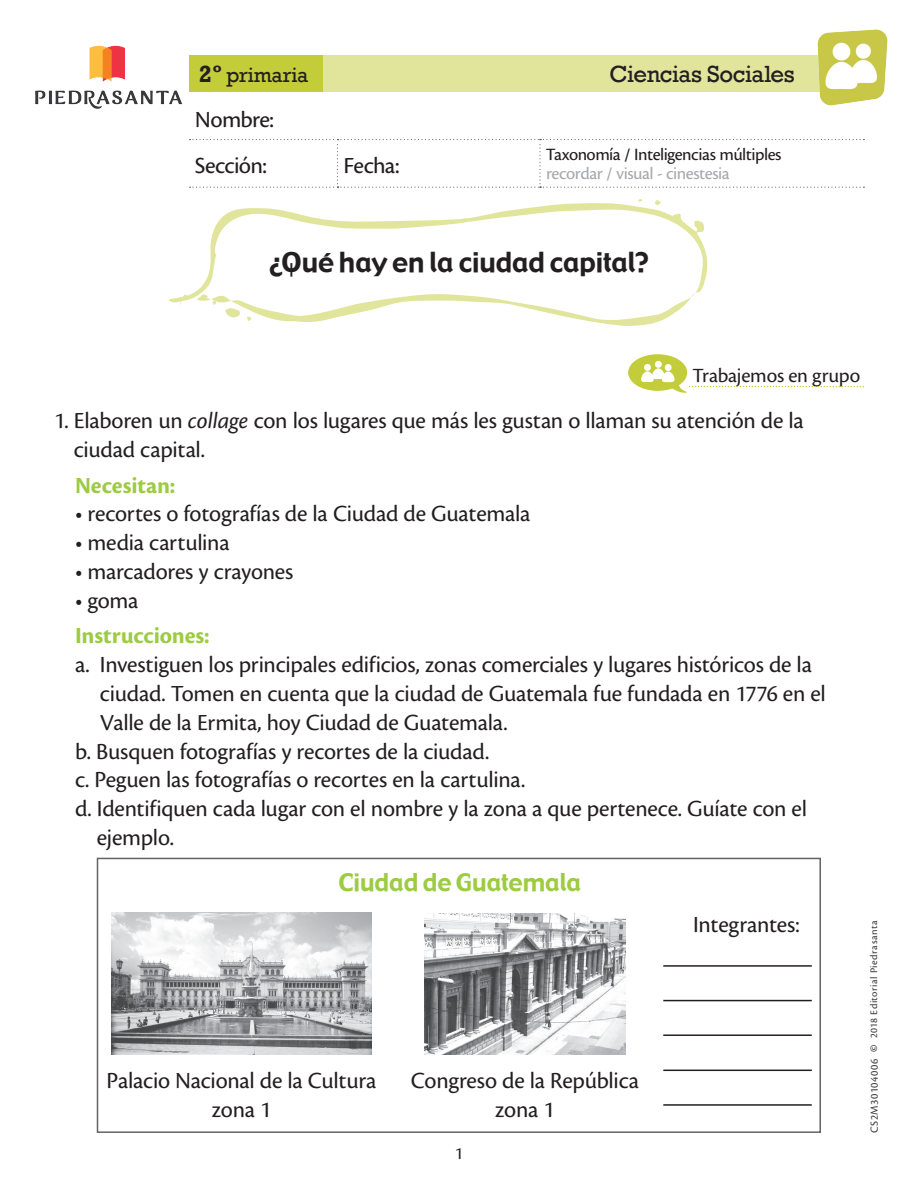
<style>
.page{position:relative;width:918px;height:1188px;background:#fff}
.page>*{position:absolute;margin:0;border:0;box-sizing:border-box;transform-origin:0 0}
.Subtituo{font:27px "Gadget";color:#231f20}
.Subtituo-2{font:24px/28.8px "Cronos Pro";letter-spacing:-.01em;color:#231f20}
.Subtituo-3{font:700 24px "Cronos Pro";letter-spacing:-.005em;color:#9dcb41}
.t1{font:24px/45.5px "Cronos Pro Capt";letter-spacing:-.03em;color:#231f20}
.Subtituo-4{font:24px "Gadget";letter-spacing:-.005em;color:#9dcb41}
.t2{font:24px "Rockwell";letter-spacing:-.02em;color:#231f20}
.Tit_1y2{font:21px "Cronos Pro";letter-spacing:-.005em;color:#231f20}
.t3{font:21px "Rockwell";letter-spacing:-.005em;color:#231f20}
.t4{font:18px "Cronos Pro Capt";letter-spacing:-.03em;color:#231f20}
.Nombre_alumno{font:18px "Cronos Pro Capt";letter-spacing:-.03em;color:#a8a9ad}
.Subtituo-5{font:18px "Cronos Pro";color:#231f20}
._2014_Editorial_Pie{font:11.25px "Cronos Pro Capt";letter-spacing:.05em;color:#3e3e3f}
.t5{font:10.5px "Cronos Pro Capt";letter-spacing:.04em;color:#3e3e3f}
.s1{font-weight:700;font-size:24px}
.s2{font-style:italic}
.s3{font-family:"Cronos Pro";font-weight:700}
</style>
<div class="page">
<svg style="left:189px;top:55px;width:624px;height:37px;background:#dadf86"></svg>
<svg style="left:190px;top:139px;width:674px;height:49px"></svg>
<img style="left:35px;top:45px;width:147px;height:64px">
<img style="left:813px;top:29px;width:75px;height:77px">
<div style="left:97px;top:858px;width:724px;height:275px;border:2px solid #636366"></div>
<div style="left:628px;top:354px;width:59px;height:37px;background:#c3cc39;border-radius:50%"></div>
<div style="left:644px;top:364px;width:7px;height:7px;background:#fff;border-radius:50%"></div>
<div style="left:655px;top:361px;width:7px;height:7px;background:#fff;border-radius:50%"></div>
<div style="left:665px;top:364px;width:7px;height:7px;background:#fff;border-radius:50%"></div>
<svg style="left:641px;top:368px;width:223px;height:25px"></svg>
<svg style="left:169px;top:199px;width:539px;height:127px"></svg>
<img style="left:112px;top:912px;width:259px;height:142px">
<img style="left:424px;top:913px;width:202px;height:142px">
<hr style="left:663px;top:965px;width:149px;height:2px;background:#231f20">
<hr style="left:663px;top:1000px;width:149px;height:1px;background:#231f20">
<hr style="left:663px;top:1034px;width:149px;height:2px;background:#231f20">
<hr style="left:663px;top:1070px;width:149px;height:1px;background:#231f20">
<hr style="left:663px;top:1104px;width:149px;height:2px;background:#231f20">
<p class="t3" style="left:199px;top:63px;width:111px"><span class="s1">2º</span> primaria</p>
<p class="t2" style="left:610px;top:60px;width:187px">Ciencias Sociales</p>
<p class="t1" style="left:195px;top:97px;width:81px">Nombre:<br>Sección:</p>
<p class="t4" style="left:546px;top:144px;width:237px">Taxonomía / Inteligencias múltiples</p>
<p class="Nombre_alumno" style="left:546px;top:163px;width:185px">recordar / visual - cinestesia</p>
<p class="t1" style="left:343px;top:143px;width:58px">Fecha:</p>
<p class="Subtituo" style="left:269px;top:245px;width:381px">¿Qué hay en la ciudad capital?</p>
<p class="Tit_1y2" style="left:692px;top:363px;width:169px">Trabajemos en grupo</p>
<p class="Subtituo-2" style="left:74px;top:406px;width:732px;text-indent:-20px">1. Elaboren un <span class="s2">collage</span> con los lugares que más les gustan o llaman su atención de la ciudad capital.</p>
<p class="Subtituo-3" style="left:75px;top:471px;width:102px">Necesitan:</p>
<p class="Subtituo-2" style="left:75px;top:500px;width:457px">• recortes o fotografías de la Ciudad de Guatemala</p>
<p class="Subtituo-2" style="left:75px;top:528px;width:156px">• media cartulina</p>
<p class="Subtituo-2" style="left:75px;top:557px;width:220px">• marcadores y crayones</p>
<p class="Subtituo-2" style="left:75px;top:586px;width:65px">• goma</p>
<p class="Subtituo-3" style="left:75px;top:622px;width:136px">Instrucciones:</p>
<p class="Subtituo-2" style="left:100px;top:650px;width:727px;text-indent:-25px">a. Investiguen los principales edificios, zonas comerciales y lugares históricos de la ciudad. Tomen en cuenta que la ciudad de Guatemala fue fundada en 1776 en el<br>Valle de la Ermita, hoy Ciudad de Guatemala.</p>
<p class="Subtituo-2" style="left:75px;top:737px;width:416px">b. Busquen fotografías y recortes de la ciudad.</p>
<p class="Subtituo-2" style="left:75px;top:766px;width:452px">c. Peguen las fotografías o recortes en la cartulina.</p>
<p class="Subtituo-2" style="left:97px;top:794px;width:712px;text-indent:-22px">d. Identifiquen cada lugar con el nombre y la zona a que pertenece. Guíate con el ejemplo.</p>
<p class="Subtituo-4" style="left:338px;top:866px;width:244px">Ciudad de Guatemala</p>
<p class="Subtituo-2" style="left:107px;top:1066px;width:271px">Palacio Nacional de la Cultura</p>
<p class="Subtituo-2" style="left:212px;top:1095px;width:61px">zona 1</p>
<p class="Subtituo-2" style="left:411px;top:1066px;width:230px">Congreso de la República</p>
<p class="Subtituo-2" style="left:495px;top:1095px;width:61px">zona 1</p>
<p class="Subtituo-5" style="left:455px;top:1143px;width:10px">1</p>
<p class="Subtituo-2" style="left:693px;top:910px;width:108px">Integrantes:</p>
<p class="t5" style="left:868px;top:1052px;width:132px;rotate:-90deg"><span class="s3">©</span> 2018 Editorial Piedrasanta</p>
<p class="_2014_Editorial_Pie" style="left:868px;top:1133px;width:76px;rotate:-90deg">CS2M30104006</p>
</div>
